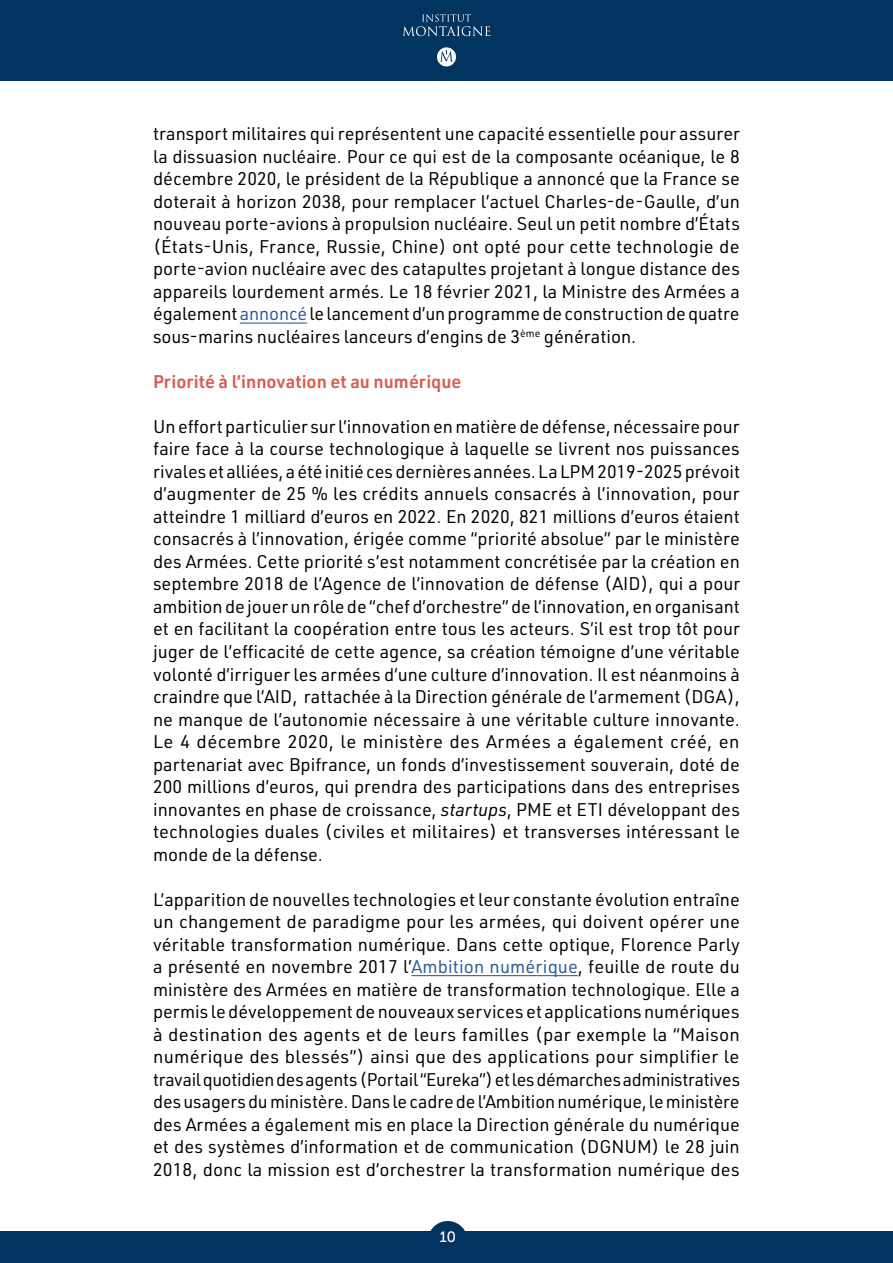
<style>
.page{position:relative;width:893px;height:1263px;background:#fff}
.page>*{position:absolute;margin:0;border:0;box-sizing:border-box;transform-origin:0 0}
.t1{font:18px/22.5px "URWDIN";letter-spacing:.005em;color:#000;text-align:justify}
.t2{font:600 18px "URWDIN";color:#da5a52}
.t3{font:15px "Museo 500";color:#fff}
.s1{color:#275b9b}
.s2{font-style:italic}
</style>
<div class="page">
<div style="left:0;top:0;width:893px;height:81px;background:#013560"></div>
<svg style="left:403px;top:14px;width:87px;height:22px"></svg>
<svg style="left:437px;top:47px;width:19px;height:19px"></svg>
<div style="left:0;top:1232px;width:893px;height:31px;background:#013560"></div>
<div style="left:428px;top:1221px;width:40px;height:40px;background:#013560;border-radius:50%"></div>
<hr style="left:240px;top:322px;width:67px;height:2px;background:#275b9b">
<hr style="left:411px;top:975px;width:167px;height:1px;background:#275b9b">
<p class="t1" style="left:153px;top:122px;width:588px">transport militaires qui représentent une capacité essentielle pour assurer la dissuasion nucléaire. Pour ce qui est de la composante océanique, le 8 décembre 2020, le président de la République a annoncé que la France se doterait à horizon 2038, pour remplacer l’actuel Charles-de-Gaulle, d’un nouveau porte-avions à propulsion nucléaire. Seul un petit nombre d’États (États-Unis, France, Russie, Chine) ont opté pour cette technologie de porte-avion nucléaire avec des catapultes projetant à longue distance des appareils lourdement armés. Le 18 février 2021, la Ministre des Armées a également <span class="s1">annoncé</span> le lancement d’un programme de construction de quatre sous-marins nucléaires lanceurs d’engins de 3<sup>ème</sup> génération.</p>
<p class="t2" style="left:153px;top:369px;width:310px">Priorité à l’innovation et au numérique</p>
<p class="t1" style="left:153px;top:415px;width:589px">Un effort particulier sur l’innovation en matière de défense, nécessaire pour faire face à la course technologique à laquelle se livrent nos puissances rivales et alliées, a été initié ces dernières années. La LPM 2019-2025 prévoit d’augmenter de 25 % les crédits annuels consacrés à l’innovation, pour atteindre 1 milliard d’euros en 2022. En 2020, 821 millions d’euros étaient consacrés à l’innovation, érigée comme “priorité absolue” par le ministère des Armées. Cette priorité s’est notamment concrétisée par la création en septembre 2018 de l’Agence de l’innovation de défense (AID), qui a pour ambition de jouer un rôle de “chef d’orchestre” de l’innovation, en organisant et en facilitant la coopération entre tous les acteurs. S’il est trop tôt pour juger de l’efficacité de cette agence, sa création témoigne d’une véritable volonté d’irriguer les armées d’une culture d’innovation. Il est néanmoins à craindre que l’AID, rattachée à la Direction générale de l’armement (DGA), ne manque de l’autonomie nécessaire à une véritable culture innovante.<br>Le 4 décembre 2020, le ministère des Armées a également créé, en partenariat avec Bpifrance, un fonds d’investissement souverain, doté de 200 millions d’euros, qui prendra des participations dans des entreprises innovantes en phase de croissance, <span class="s2">startups</span>, PME et ETI développant des technologies duales (civiles et militaires) et transverses intéressant le monde de la défense.</p>
<p class="t1" style="left:153px;top:887px;width:588px">L’apparition de nouvelles technologies et leur constante évolution entraîne un changement de paradigme pour les armées, qui doivent opérer une véritable transformation numérique. Dans cette optique, Florence Parly a présenté en novembre 2017 l’<span class="s1">Ambition numérique</span>, feuille de route du ministère des Armées en matière de transformation technologique. Elle a permis le développement de nouveaux services et applications numériques à destination des agents et de leurs familles (par exemple la “Maison numérique des blessés”) ainsi que des applications pour simplifier le travail quotidien des agents (Portail “Eureka”) et les démarches administratives des usagers du ministère. Dans le cadre de l’Ambition numérique, le ministère des Armées a également mis en place la Direction générale du numérique et des systèmes d’information et de communication (DGNUM) le 28 juin 2018, donc la mission est d’orchestrer la transformation numérique des</p>
<p class="t3" style="left:439px;top:1228px;width:18px">10</p>
</div>
